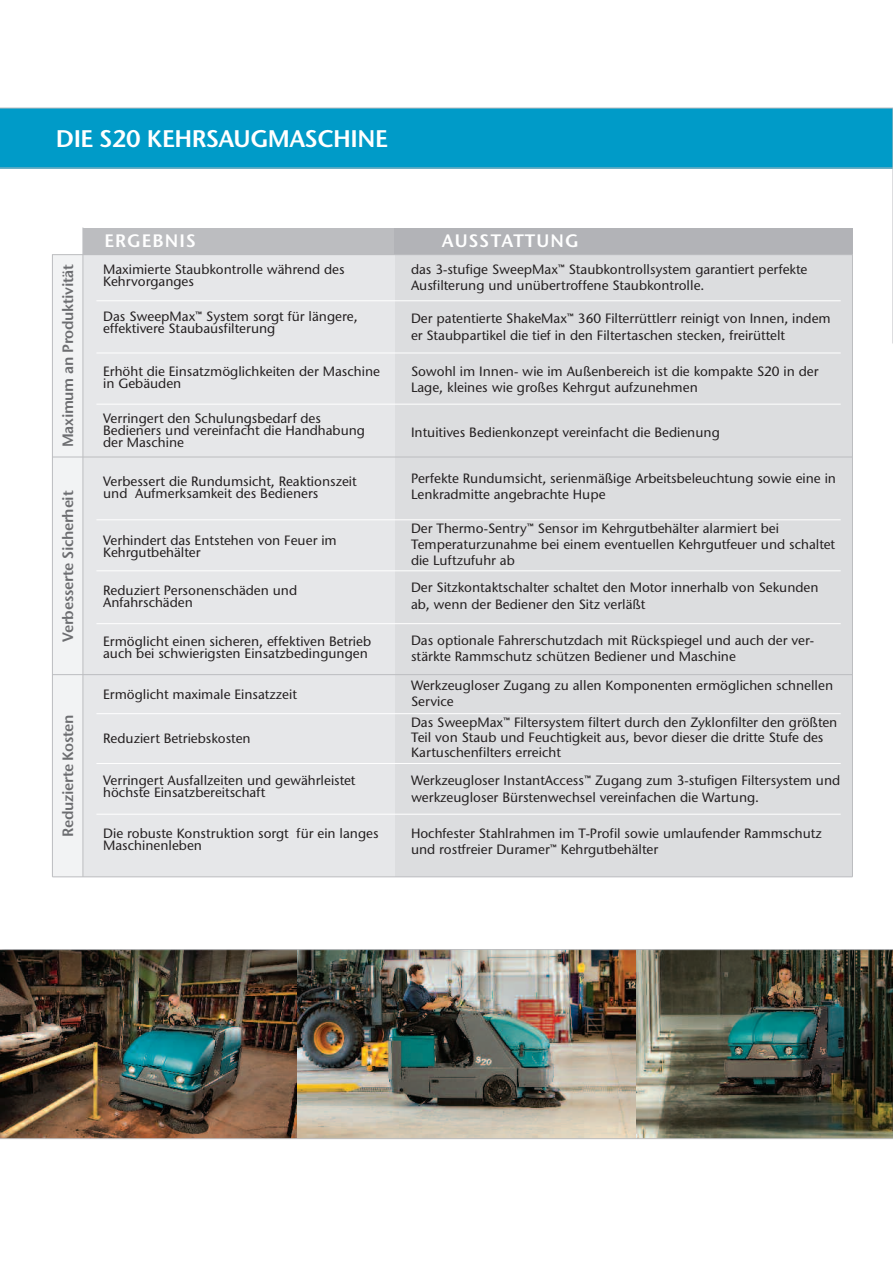
<style>
.page{position:relative;width:893px;height:1263px;background:#fff}
.page>*{position:absolute;margin:0;border:0;box-sizing:border-box;transform-origin:0 0}
.t1{font:24px "Stone Sans ITC Semi";letter-spacing:-.02em;color:#fff}
.t2{font:18px "Stone Sans ITC Semi";letter-spacing:.06em;color:#fff}
.t3{font:15px "Stone Sans ITC Semi";letter-spacing:-.025em;color:#6c6d70}
.t4{font:500 13.5px/12px "Stone Sans ITC";color:#231f20}
</style>
<div class="page">
<img style="left:296px;top:950px;width:340px;height:188px">
<img style="left:636px;top:950px;width:257px;height:188px">
<img style="left:0;top:950px;width:296px;height:188px">
<div style="left:0;top:108px;width:893px;height:60px;background:#009bc8"></div>
<hr style="left:892px;top:108px;width:1px;height:235px;background:#bcbdc0">
<hr style="left:0;top:108px;width:893px;height:1px;background:#bcbdc0">
<hr style="left:0;top:168px;width:893px;height:1px;background:#bcbdc0">
<hr style="left:0;top:949px;width:893px;height:1px;background:#bcbdc0">
<hr style="left:0;top:1138px;width:893px;height:1px;background:#bcbdc0">
<div style="left:52px;top:255px;width:31px;height:622px;background:#f2f3f4"></div>
<div style="left:394px;top:245px;width:458px;height:632px;background:#dcdddf"></div>
<div style="left:83px;top:249px;width:311px;height:628px;background:#e6e7e9"></div>
<div style="left:83px;top:228px;width:311px;height:26px;background:#bcbdc0"></div>
<div style="left:394px;top:228px;width:459px;height:26px;background:#b2b3b7"></div>
<hr style="left:52px;top:254px;width:800px;height:1px;background:#bcbdc0">
<hr style="left:52px;top:674px;width:800px;height:1px;background:#bcbdc0">
<hr style="left:52px;top:876px;width:800px;height:1px;background:#bcbdc0">
<hr style="left:52px;top:457px;width:800px;height:1px;background:#bcbdc0">
<hr style="left:852px;top:254px;width:1px;height:623px;background:#bcbdc0">
<hr style="left:83px;top:228px;width:1px;height:649px;background:#bcbdc0">
<hr style="left:52px;top:254px;width:1px;height:623px;background:#bcbdc0">
<hr style="left:96px;top:300px;width:745px;height:1px;background:#fff">
<hr style="left:96px;top:353px;width:745px;height:1px;background:#fff">
<hr style="left:96px;top:404px;width:745px;height:1px;background:#fff">
<hr style="left:96px;top:519px;width:745px;height:1px;background:#fff">
<hr style="left:96px;top:570px;width:745px;height:1px;background:#fff">
<hr style="left:96px;top:623px;width:745px;height:1px;background:#fff">
<hr style="left:96px;top:713px;width:745px;height:1px;background:#fff">
<hr style="left:96px;top:763px;width:745px;height:1px;background:#fff">
<hr style="left:96px;top:814px;width:745px;height:1px;background:#fff">
<h1 class="t1" style="left:56px;top:130px;width:333px">DIE S20 KEHRSAUGMASCHINE</h1>
<p class="t3" style="left:63px;top:447px;width:184px;rotate:-90deg">Maximum an Produktivität</p>
<p class="t3" style="left:63px;top:642px;width:153px;rotate:-90deg">Verbesserte Sicherheit</p>
<p class="t3" style="left:63px;top:837px;width:124px;rotate:-90deg">Reduzierte Kosten</p>
<h2 class="t2" style="left:104px;top:234px;width:93px">ERGEBNIS</h2>
<h2 class="t2" style="left:442px;top:234px;width:138px">AUSSTATTUNG</h2>
<p class="t4" style="left:103px;top:265px;width:243px">Maximierte Staubkontrolle während des<br>Kehrvorganges</p>
<p class="t4" style="left:103px;top:312px;width:256px">Das SweepMax™ System sorgt für längere, effektivere Staubausfilterung</p>
<p class="t4" style="left:103px;top:367px;width:278px">Erhöht die Einsatzmöglichkeiten der Maschine in Gebäuden</p>
<p class="t4" style="left:103px;top:414px;width:263px">Verringert den Schulungsbedarf des<br>Bedieners und vereinfacht die Handhabung der Maschine</p>
<p class="t4" style="left:103px;top:477px;width:255px">Verbessert die Rundumsicht, Reaktionszeit und Aufmerksamkeit des Bedieners</p>
<p class="t4" style="left:103px;top:536px;width:235px">Verhindert das Entstehen von Feuer im<br>Kehrgutbehälter</p>
<p class="t4" style="left:103px;top:585px;width:196px">Reduziert Personenschäden und<br>Anfahrschäden</p>
<p class="t4" style="left:103px;top:637px;width:269px">Ermöglicht einen sicheren, effektiven Betrieb auch bei schwierigsten Einsatzbedingungen</p>
<p class="t4" style="left:103px;top:690px;width:195px">Ermöglicht maximale Einsatzzeit</p>
<p class="t4" style="left:103px;top:733px;width:149px">Reduziert Betriebskosten</p>
<p class="t4" style="left:103px;top:776px;width:254px">Verringert Ausfallzeiten und gewährleistet höchste Einsatzbereitschaft</p>
<p class="t4" style="left:103px;top:828px;width:277px">Die robuste Konstruktion sorgt für ein langes<br>Maschinenleben</p>
<p class="t4" style="left:411px;top:263px;width:398px;line-height:16.2px">das 3-stufige SweepMax™ Staubkontrollsystem garantiert perfekte<br>Ausfilterung und unübertroffene Staubkontrolle.</p>
<p class="t4" style="left:411px;top:312px;width:421px;line-height:16.2px">Der patentierte ShakeMax™ 360 Filterrüttlerr reinigt von Innen, indem er Staubpartikel die tief in den Filtertaschen stecken, freirüttelt</p>
<p class="t4" style="left:411px;top:365px;width:409px;line-height:16.2px">Sowohl im Innen- wie im Außenbereich ist die kompakte S20 in der<br>Lage, kleines wie großes Kehrgut aufzunehmen</p>
<p class="t4" style="left:411px;top:428px;width:310px">Intuitives Bedienkonzept vereinfacht die Bedienung</p>
<p class="t4" style="left:411px;top:472px;width:427px;line-height:16.2px">Perfekte Rundumsicht, serienmäßige Arbeitsbeleuchtung sowie eine in<br>Lenkradmitte angebrachte Hupe</p>
<p class="t4" style="left:411px;top:522px;width:425px;line-height:16.2px">Der Thermo-Sentry™ Sensor im Kehrgutbehälter alarmiert bei<br>Temperaturzunahme bei einem eventuellen Kehrgutfeuer und schaltet die Luftzufuhr ab</p>
<p class="t4" style="left:411px;top:581px;width:409px;line-height:16.2px">Der Sitzkontaktschalter schaltet den Motor innerhalb von Sekunden ab, wenn der Bediener den Sitz verläßt</p>
<p class="t4" style="left:411px;top:634px;width:405px;line-height:16.2px">Das optionale Fahrerschutzdach mit Rückspiegel und auch der ver&shy;stärkte Rammschutz schützen Bediener und Maschine</p>
<p class="t4" style="left:411px;top:679px;width:424px;line-height:16.2px">Werkzeugloser Zugang zu allen Komponenten ermöglichen schnellen<br>Service</p>
<p class="t4" style="left:411px;top:716px;width:428px;line-height:15px">Das SweepMax™ Filtersystem filtert durch den Zyklonfilter den größten<br>Teil von Staub und Feuchtigkeit aus, bevor dieser die dritte Stufe des<br>Kartuschenfilters erreicht</p>
<p class="t4" style="left:411px;top:774px;width:431px;line-height:16.2px">Werkzeugloser InstantAccess™ Zugang zum 3-stufigen Filtersystem und werkzeugloser Bürstenwechsel vereinfachen die Wartung.</p>
<p class="t4" style="left:411px;top:827px;width:412px;line-height:16.2px">Hochfester Stahlrahmen im T-Profil sowie umlaufender Rammschutz und rostfreier Duramer™ Kehrgutbehälter</p>
</div>
